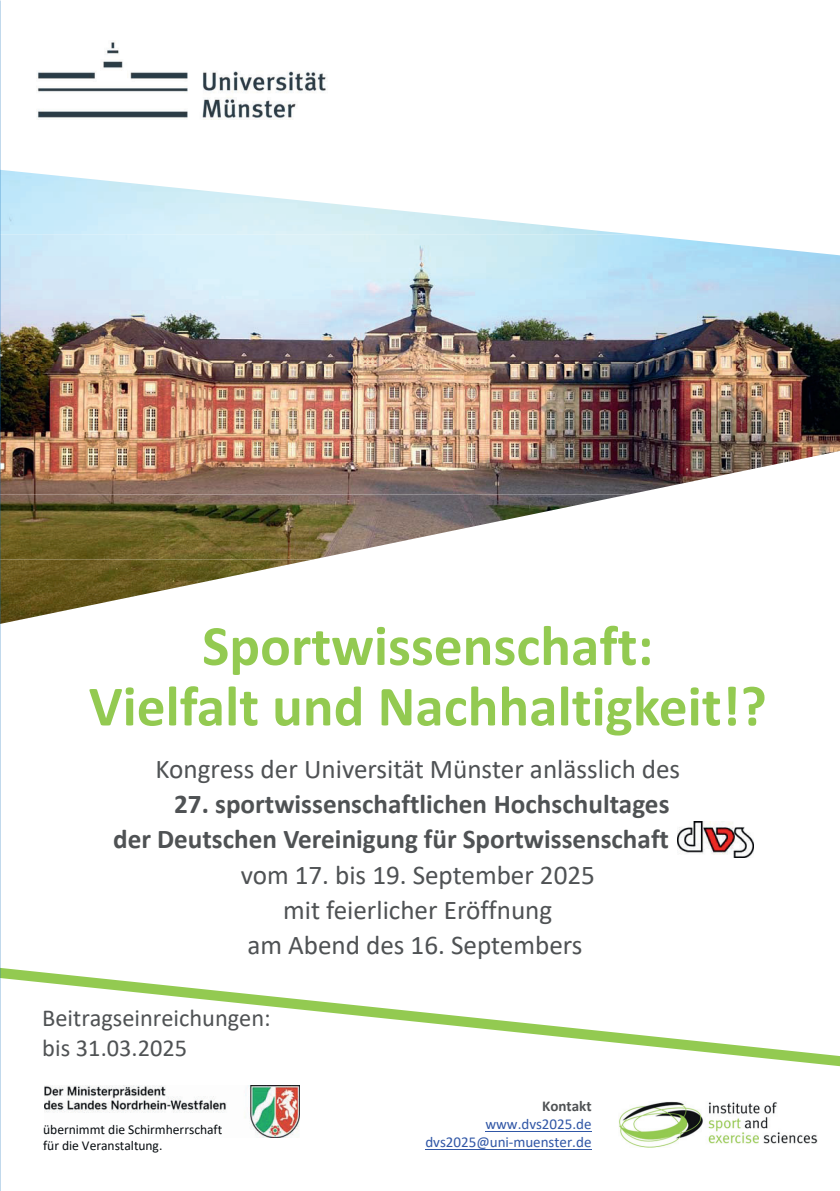
<style>
.page{position:relative;width:840px;height:1191px;background:#fff}
.page>*{position:absolute;margin:0;border:0;box-sizing:border-box;transform-origin:0 0}
.t1{font:700 57.2px/60.4px "Calibri";color:#93ca51;text-align:center}
.t2{font:27.2px/35.2px "Calibri";color:#4f5254;text-align:center}
.t3{font:700 27.2px/35.2px "Calibri";color:#4f5254;text-align:right}
.t4{font:24.4px/29.2px "Calibri";color:#4f5254}
.t5{font:15px/18px "Calibri";color:#3157a6;text-align:right}
.t6{font:700 15px "Calibri";color:#4f5254}
.t7{font:13.6px/15.6px "Calibri";color:#080d11}
</style>
<div class="page">
<img style="left:0;top:235px;width:839px;height:259px">
<img style="left:0;top:494px;width:628px;height:65px">
<img style="left:0;top:559px;width:313px;height:65px">
<svg style="left:0;top:960px;width:839px;height:115px"></svg>
<img style="left:37px;top:41px;width:289px;height:78px">
<img style="left:619px;top:1101px;width:197px;height:46px">
<hr style="left:485px;top:1130px;width:106px;height:1px;background:#3157a6">
<hr style="left:425px;top:1148px;width:166px;height:1px;background:#3157a6">
<img style="left:677px;top:821px;width:75px;height:37px">
<img style="left:45px;top:1085px;width:255px;height:52px">
<h1 class="t1" style="left:89px;top:615px;width:679px">Sportwissenschaft:<br>Vielfalt und Nachhaltigkeit!?</h1>
<p class="t2" style="left:155px;top:751px;width:526px">Kongress der Universität Münster anlässlich des</p>
<p class="t3" style="left:113px;top:786px;width:557px">27. sportwissenschaftlichen Hochschultages<br>der Deutschen Vereinigung für Sportwissenschaft</p>
<p class="t2" style="left:240px;top:856px;width:355px">vom 17. bis 19. September 2025 mit feierlicher Eröffnung<br>am Abend des 16. Septembers</p>
<p class="t4" style="left:42px;top:1003px;width:230px">Beitragseinreichungen: bis 31.03.2025</p>
<p class="t7" style="left:43px;top:1121px;width:180px">übernimmt die Schirmherrschaft für die Veranstaltung.</p>
<p class="t6" style="left:541px;top:1095px;width:51px">Kontakt</p>
<p class="t5" style="left:425px;top:1114px;width:167px">www.dvs2025.de dvs2025@uni-muenster.de</p>
</div>
